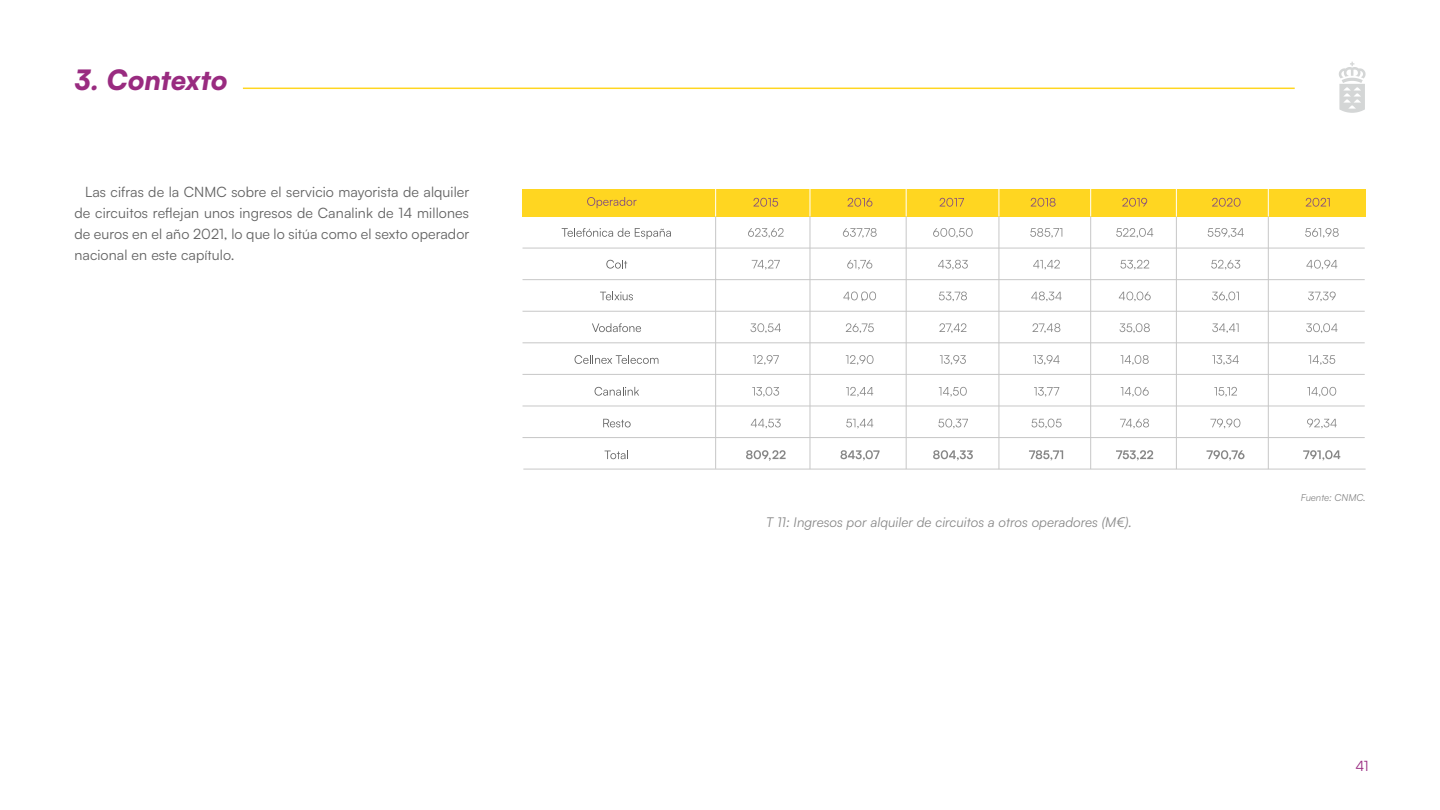
<style>
.page{position:relative;width:1440px;height:810px;background:#fff}
.page>*{position:absolute;margin:0;border:0;box-sizing:border-box;transform-origin:0 0}
.t1{font:italic 900 27.75px "Satoshi";color:#992b80}
.t2{font:14.25px/21px "Satoshi";letter-spacing:.005em;color:#636363;text-align:justify}
.t3{font:14.25px "Satoshi";color:#992b80}
.t4{font:italic 13.5px "Satoshi";letter-spacing:.005em;color:#878787}
.t5{font:italic 9.75px "Satoshi";color:#878787}
</style>
<div class="page">
<svg style="left:1339px;top:62px;width:27px;height:51px"></svg>
<div style="left:523px;top:189px;width:843px;height:27px;background:#ffd621"></div>
<hr style="left:523px;top:248px;width:842px;height:1px;background:#c7c7c7">
<hr style="left:523px;top:279px;width:842px;height:1px;background:#c7c7c7">
<hr style="left:523px;top:437px;width:842px;height:1px;background:#c7c7c7">
<hr style="left:523px;top:469px;width:843px;height:1px;background:#c7c7c7">
<hr style="left:523px;top:406px;width:842px;height:1px;background:#c7c7c7">
<hr style="left:523px;top:374px;width:842px;height:1px;background:#c7c7c7">
<hr style="left:523px;top:342px;width:842px;height:1px;background:#c7c7c7">
<hr style="left:523px;top:311px;width:842px;height:1px;background:#c7c7c7">
<hr style="left:715px;top:279px;width:1px;height:190px;background:#c7c7c7">
<hr style="left:715px;top:216px;width:1px;height:64px;background:#c7c7c7">
<svg style="left:715px;top:189px;width:1px;height:27px"></svg>
<hr style="left:810px;top:216px;width:1px;height:253px;background:#c7c7c7">
<svg style="left:810px;top:189px;width:1px;height:27px"></svg>
<hr style="left:906px;top:216px;width:1px;height:253px;background:#c7c7c7">
<svg style="left:906px;top:189px;width:1px;height:27px"></svg>
<hr style="left:999px;top:216px;width:1px;height:253px;background:#c7c7c7">
<svg style="left:999px;top:189px;width:1px;height:27px"></svg>
<hr style="left:1090px;top:216px;width:1px;height:253px;background:#c7c7c7">
<svg style="left:1090px;top:189px;width:1px;height:27px"></svg>
<hr style="left:1176px;top:216px;width:1px;height:253px;background:#c7c7c7">
<svg style="left:1176px;top:189px;width:1px;height:28px"></svg>
<hr style="left:1268px;top:216px;width:1px;height:253px;background:#c7c7c7">
<svg style="left:1268px;top:189px;width:1px;height:27px"></svg>
<svg style="left:753px;top:198px;width:25px;height:9px"></svg>
<svg style="left:848px;top:198px;width:24px;height:9px"></svg>
<svg style="left:587px;top:197px;width:50px;height:11px"></svg>
<svg style="left:940px;top:198px;width:24px;height:9px"></svg>
<svg style="left:1031px;top:198px;width:25px;height:9px"></svg>
<svg style="left:1122px;top:198px;width:25px;height:9px"></svg>
<svg style="left:1212px;top:198px;width:29px;height:9px"></svg>
<svg style="left:1306px;top:198px;width:24px;height:9px"></svg>
<svg style="left:748px;top:228px;width:36px;height:10px"></svg>
<svg style="left:752px;top:260px;width:28px;height:10px"></svg>
<svg style="left:750px;top:323px;width:31px;height:10px"></svg>
<svg style="left:753px;top:355px;width:26px;height:10px"></svg>
<svg style="left:752px;top:387px;width:27px;height:10px"></svg>
<svg style="left:751px;top:419px;width:30px;height:9px"></svg>
<svg style="left:843px;top:228px;width:34px;height:10px"></svg>
<svg style="left:847px;top:260px;width:25px;height:10px"></svg>
<svg style="left:843px;top:292px;width:33px;height:9px"></svg>
<svg style="left:846px;top:323px;width:28px;height:10px"></svg>
<svg style="left:846px;top:355px;width:28px;height:10px"></svg>
<svg style="left:846px;top:387px;width:27px;height:10px"></svg>
<svg style="left:846px;top:419px;width:27px;height:9px"></svg>
<svg style="left:840px;top:450px;width:40px;height:10px"></svg>
<svg style="left:933px;top:228px;width:40px;height:10px"></svg>
<svg style="left:938px;top:260px;width:30px;height:10px"></svg>
<svg style="left:939px;top:292px;width:28px;height:9px"></svg>
<svg style="left:939px;top:323px;width:27px;height:10px"></svg>
<svg style="left:940px;top:355px;width:26px;height:10px"></svg>
<svg style="left:939px;top:387px;width:28px;height:10px"></svg>
<svg style="left:938px;top:419px;width:30px;height:9px"></svg>
<svg style="left:933px;top:450px;width:40px;height:10px"></svg>
<svg style="left:1030px;top:228px;width:32px;height:10px"></svg>
<svg style="left:1033px;top:260px;width:27px;height:10px"></svg>
<svg style="left:1031px;top:292px;width:31px;height:9px"></svg>
<svg style="left:1033px;top:323px;width:27px;height:10px"></svg>
<svg style="left:1033px;top:355px;width:27px;height:10px"></svg>
<svg style="left:1034px;top:387px;width:25px;height:10px"></svg>
<svg style="left:1032px;top:419px;width:30px;height:9px"></svg>
<svg style="left:1029px;top:450px;width:34px;height:10px"></svg>
<svg style="left:1116px;top:228px;width:37px;height:10px"></svg>
<svg style="left:1120px;top:260px;width:29px;height:10px"></svg>
<svg style="left:1119px;top:292px;width:32px;height:9px"></svg>
<svg style="left:1120px;top:323px;width:30px;height:10px"></svg>
<svg style="left:1121px;top:355px;width:28px;height:10px"></svg>
<svg style="left:1121px;top:387px;width:28px;height:10px"></svg>
<svg style="left:1120px;top:419px;width:29px;height:9px"></svg>
<svg style="left:1116px;top:450px;width:37px;height:10px"></svg>
<svg style="left:1208px;top:228px;width:36px;height:10px"></svg>
<svg style="left:1211px;top:260px;width:29px;height:10px"></svg>
<svg style="left:1212px;top:292px;width:27px;height:9px"></svg>
<svg style="left:1212px;top:323px;width:27px;height:10px"></svg>
<svg style="left:1212px;top:355px;width:27px;height:10px"></svg>
<svg style="left:1214px;top:387px;width:23px;height:10px"></svg>
<svg style="left:1210px;top:419px;width:30px;height:9px"></svg>
<svg style="left:1207px;top:450px;width:38px;height:10px"></svg>
<svg style="left:1305px;top:228px;width:34px;height:10px"></svg>
<svg style="left:1306px;top:260px;width:31px;height:10px"></svg>
<svg style="left:1308px;top:292px;width:28px;height:9px"></svg>
<svg style="left:1306px;top:323px;width:32px;height:10px"></svg>
<svg style="left:1309px;top:355px;width:26px;height:10px"></svg>
<svg style="left:1307px;top:387px;width:29px;height:10px"></svg>
<svg style="left:1307px;top:419px;width:30px;height:9px"></svg>
<svg style="left:1303px;top:450px;width:37px;height:10px"></svg>
<svg style="left:562px;top:228px;width:109px;height:11px"></svg>
<svg style="left:606px;top:260px;width:21px;height:9px"></svg>
<svg style="left:600px;top:292px;width:33px;height:8px"></svg>
<svg style="left:592px;top:323px;width:49px;height:9px"></svg>
<svg style="left:575px;top:355px;width:83px;height:9px"></svg>
<svg style="left:595px;top:387px;width:44px;height:9px"></svg>
<svg style="left:603px;top:419px;width:28px;height:8px"></svg>
<svg style="left:605px;top:450px;width:23px;height:9px"></svg>
<hr style="left:243px;top:88px;width:1052px;height:1px;background:#ffd621">
<svg style="left:746px;top:450px;width:40px;height:11px"></svg>
<h1 class="t1" style="left:75px;top:58px;width:154px">3. Contexto</h1>
<p class="t2" style="left:74px;top:180px;width:397px;text-indent:11px">Las cifras de la CNMC sobre el servicio mayorista de alquiler de circuitos reflejan unos ingresos de Canalink de 14 millones de euros en el año 2021, lo que lo sitúa como el sexto operador nacional en este capítulo.</p>
<p class="t4" style="left:766px;top:514px;width:367px">T 11: Ingresos por alquiler de circuitos a otros operadores (M€).</p>
<p class="t5" style="left:1301px;top:491px;width:66px">Fuente: CNMC.</p>
<p class="t3" style="left:1355px;top:756px;width:15px">41</p>
</div>
